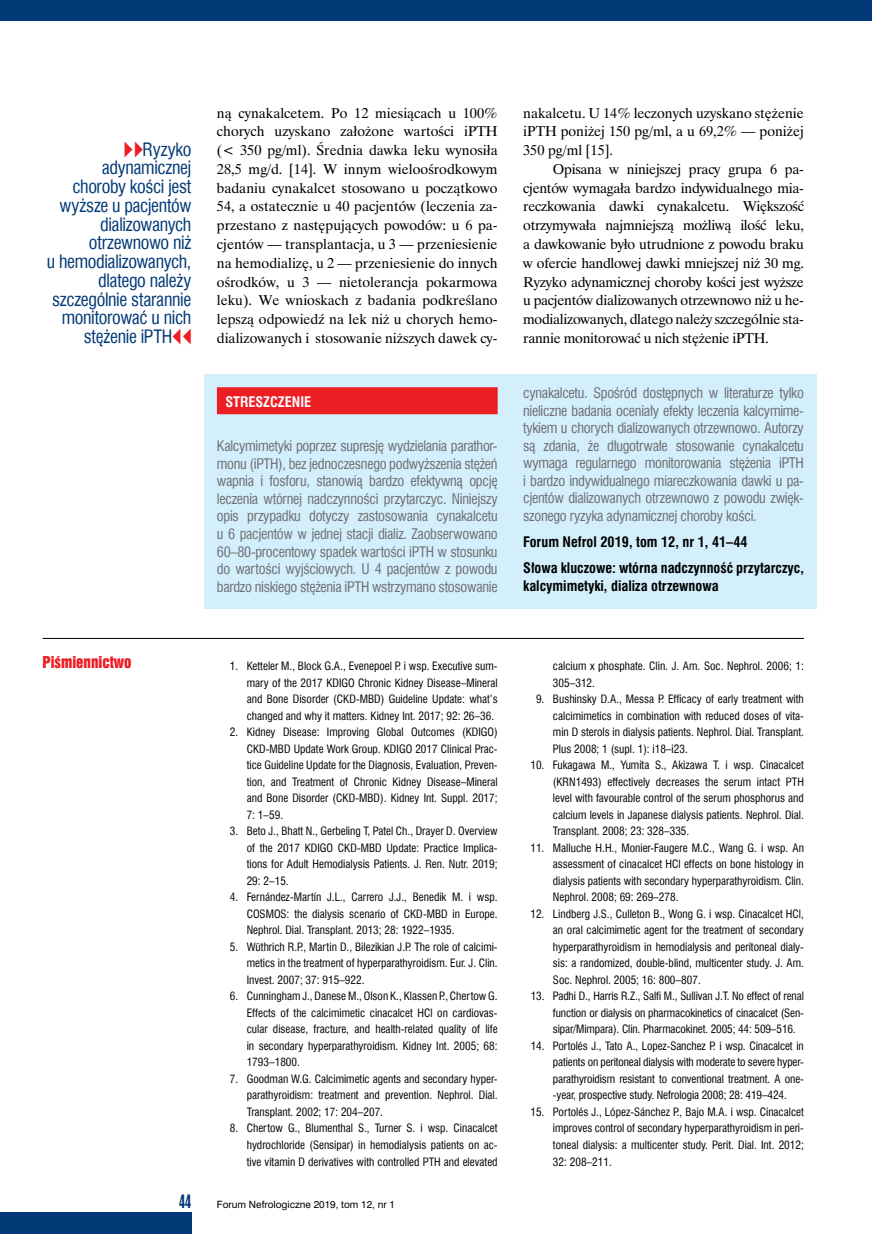
<style>
.page{position:relative;width:872px;height:1234px;background:#fff}
.page>*{position:absolute;margin:0;border:0;box-sizing:border-box;transform-origin:0 0}
.notka_lewa{font:18px/18.8px "Swis 721 Cn EU";letter-spacing:-.02em;color:#003976;text-align:right}
.t1{font:18px "Swis 924 EU";color:#003976}
._50_Piśmiennictwo{font:15px "Swis 921 EU";color:#ed1d24}
._30_Tekst{font:14.25px/18.8px "Time Ibis EE";color:#000;text-align:justify}
._16_Streszczenie_pol{font:14.25px/17.5px "Swis 721 Cn EU";letter-spacing:-.02em;color:#6d6e71;text-align:justify}
._16_Słowa_kluczowe{font:700 14.25px/17.5px "Swis 721 Cn EU";color:#000}
._15_Key_words{font:700 14.25px "Swis 721 Cn EU";color:#000}
._16_Streszczenie_pol-2{font:700 14.25px "Swis 721 Cn EU";color:#fff}
.t2{font:11.25px/16.5px "Swis 721 Cn EU";color:#000;text-align:justify}
.t3{font:9.3px "Swis 721 PL";color:#000}
.s1{font-family:"Newspaper Pi";color:#ed1d24}
</style>
<div class="page">
<div style="left:0;top:0;width:872px;height:21px;background:#003976"></div>
<div style="left:0;top:1212px;width:191px;height:21px;background:#003976"></div>
<hr style="left:43px;top:638px;width:761px;height:1px;background:#000">
<div style="left:204px;top:374px;width:612px;height:234px;background:#d4effc"></div>
<div style="left:217px;top:387px;width:280px;height:27px;background:#ed1d24"></div>
<p class="notka_lewa" style="left:47px;top:139px;width:146px"><span class="s1">VV</span>Ryzyko adynamicznej choroby kości jest wyższe u pacjentów dializowanych otrzewnowo niż<br>u hemodializowanych, dlatego należy szczególnie starannie monitorować u nich stężenie iPTH<span class="s1">CC</span></p>
<p class="_30_Tekst" style="left:217px;top:103px;width:282px">ną cynakalcetem. Po 12 miesiącach u 100% chorych uzyskano założone wartości iPTH (&lt; 350 pg/ml). Średnia dawka leku wynosiła 28,5 mg/d. [14]. W innym wieloośrodkowym badaniu cynakalcet stosowano u początkowo 54, a ostatecznie u 40 pacjentów (leczenia za&shy;przestano z następujących powodów: u 6 pa&shy;cjentów — transplantacja, u 3 — przeniesienie na hemodializę, u 2 — przeniesienie do innych ośrodków, u 3 — nietolerancja pokarmowa leku). We wnioskach z badania podkreślano lepszą odpowiedź na lek niż u chorych hemo&shy;dializowanych i stosowanie niższych dawek cy-</p>
<p class="_30_Tekst" style="left:523px;top:103px;width:282px">nakalcetu. U 14% leczonych uzyskano stężenie iPTH poniżej 150 pg/ml, a u 69,2% — poniżej 350 pg/ml [15].</p>
<p class="_30_Tekst" style="left:523px;top:159px;width:282px;text-indent:30px">Opisana w niniejszej pracy grupa 6 pa&shy;cjentów wymagała bardzo indywidualnego mia&shy;reczkowania dawki cynakalcetu. Większość otrzymywała najmniejszą możliwą ilość leku, a dawkowanie było utrudnione z powodu braku w ofercie handlowej dawki mniejszej niż 30 mg.<br>Ryzyko adynamicznej choroby kości jest wyższe u pacjentów dializowanych otrzewnowo niż u he&shy;modializowanych, dlatego należy szczególnie sta&shy;rannie monitorować u nich stężenie iPTH.</p>
<p class="_16_Streszczenie_pol-2" style="left:225px;top:393px;width:87px">STRESZCZENIE</p>
<p class="_16_Streszczenie_pol" style="left:217px;top:437px;width:282px">Kalcymimetyki poprzez supresję wydzielania parathor&shy;monu (iPTH), bez jednoczesnego podwyższenia stężeń wapnia i fosforu, stanowią bardzo efektywną opcję leczenia wtórnej nadczynności przytarczyc. Niniejszy opis przypadku dotyczy zastosowania cynakalcetu u 6 pacjentów w jednej stacji dializ. Zaobserwowano 60–80-procentowy spadek wartości iPTH w stosunku do wartości wyjściowych. U 4 pacjentów z powodu bardzo niskiego stężenia iPTH wstrzymano stosowanie</p>
<p class="_16_Streszczenie_pol" style="left:523px;top:384px;width:282px">cynakalcetu. Spośród dostępnych w literaturze tylko nieliczne badania oceniały efekty leczenia kalcymime&shy;tykiem u chorych dializowanych otrzewnowo. Autorzy są zdania, że długotrwałe stosowanie cynakalcetu wymaga regularnego monitorowania stężenia iPTH i bardzo indywidualnego miareczkowania dawki u pa&shy;cjentów dializowanych otrzewnowo z powodu zwięk&shy;szonego ryzyka adynamicznej choroby kości.</p>
<p class="_15_Key_words" style="left:523px;top:533px;width:226px">Forum Nefrol 2019, tom 12, nr 1, 41–44</p>
<p class="_16_Słowa_kluczowe" style="left:523px;top:559px;width:282px">Słowa kluczowe: wtórna nadczynność przytarczyc, kalcymimetyki, dializa otrzewnowa</p>
<p class="_50_Piśmiennictwo" style="left:43px;top:652px;width:90px">Piśmiennictwo</p>
<p class="t2" style="left:247px;top:657px;width:252px;text-indent:-17px">1. Ketteler M., Block G.A., Evenepoel P. i wsp. Executive sum&shy;mary of the 2017 KDIGO Chronic Kidney Disease–Mineral and Bone Disorder (CKD-MBD) Guideline Update: what’s changed and why it matters. Kidney Int. 2017; 92: 26–36.</p>
<p class="t2" style="left:247px;top:723px;width:252px;text-indent:-17px">2. Kidney Disease: Improving Global Outcomes (KDIGO)<br>CKD-MBD Update Work Group. KDIGO 2017 Clinical Prac&shy;tice Guideline Update for the Diagnosis, Evaluation, Preven&shy;tion, and Treatment of Chronic Kidney Disease–Mineral and Bone Disorder (CKD-MBD). Kidney Int. Suppl. 2017; 7: 1–59.</p>
<p class="t2" style="left:247px;top:822px;width:252px;text-indent:-17px">3. Beto J., Bhatt N., Gerbeling T, Patel Ch., Drayer D. Overview of the 2017 KDIGO CKD-MBD Update: Practice Implica&shy;tions for Adult Hemodialysis Patients. J. Ren. Nutr. 2019; 29: 2–15.</p>
<p class="t2" style="left:247px;top:888px;width:252px;text-indent:-17px">4. Fernández-Martín J.L., Carrero J.J., Benedik M. i wsp.<br>COSMOS: the dialysis scenario of CKD-MBD in Europe.<br>Nephrol. Dial. Transplant. 2013; 28: 1922–1935.</p>
<p class="t2" style="left:247px;top:938px;width:252px;text-indent:-17px">5. Wüthrich R.P., Martin D., Bilezikian J.P. The role of calcimi&shy;metics in the treatment of hyperparathyroidism. Eur. J. Clin.<br>Invest. 2007; 37: 915–922.</p>
<p class="t2" style="left:247px;top:987px;width:252px;text-indent:-17px">6. Cunningham J., Danese M., Olson K., Klassen P., Chertow G.<br>Effects of the calcimimetic cinacalcet HCl on cardiovas&shy;cular disease, fracture, and health-related quality of life in secondary hyperparathyroidism. Kidney Int. 2005; 68:<br>1793–1800.</p>
<p class="t2" style="left:247px;top:1070px;width:252px;text-indent:-17px">7. Goodman W.G. Calcimimetic agents and secondary hyper&shy;parathyroidism: treatment and prevention. Nephrol. Dial.<br>Transplant. 2002; 17: 204–207.</p>
<p class="t2" style="left:247px;top:1119px;width:252px;text-indent:-17px">8. Chertow G., Blumenthal S., Turner S. i wsp. Cinacalcet hydrochloride (Sensipar) in hemodialysis patients on ac&shy;tive vitamin D derivatives with controlled PTH and elevated</p>
<h1 class="t1" style="left:179px;top:1189px;width:14px">44</h1>
<p class="t3" style="left:217px;top:1198px;width:180px">Forum Nefrologiczne 2019, tom 12, nr 1</p>
<p class="t2" style="left:553px;top:657px;width:252px">calcium x phosphate. Clin. J. Am. Soc. Nephrol. 2006; 1:<br>305–312.</p>
<p class="t2" style="left:553px;top:690px;width:252px;text-indent:-17px">9. Bushinsky D.A., Messa P. Efficacy of early treatment with calcimimetics in combination with reduced doses of vita&shy;min D sterols in dialysis patients. Nephrol. Dial. Transplant.<br>Plus 2008; 1 (supl. 1): i18–i23.</p>
<p class="t2" style="left:553px;top:756px;width:252px;text-indent:-23px">10. Fukagawa M., Yumita S., Akizawa T. i wsp. Cinacalcet (KRN1493) effectively decreases the serum intact PTH level with favourable control of the serum phosphorus and calcium levels in Japanese dialysis patients. Nephrol. Dial.<br>Transplant. 2008; 23: 328–335.</p>
<p class="t2" style="left:553px;top:839px;width:252px;text-indent:-23px">11. Malluche H.H., Monier-Faugere M.C., Wang G. i wsp. An assessment of cinacalcet HCl effects on bone histology in dialysis patients with secondary hyperparathyroidism. Clin.<br>Nephrol. 2008; 69: 269–278.</p>
<p class="t2" style="left:553px;top:905px;width:252px;text-indent:-23px">12. Lindberg J.S., Culleton B., Wong G. i wsp. Cinacalcet HCl, an oral calcimimetic agent for the treatment of secondary hyperparathyroidism in hemodialysis and peritoneal dialy&shy;sis: a randomized, double-blind, multicenter study. J. Am.<br>Soc. Nephrol. 2005; 16: 800–807.</p>
<p class="t2" style="left:553px;top:987px;width:252px;text-indent:-22px">13. Padhi D., Harris R.Z., Salfi M., Sullivan J.T. No effect of renal function or dialysis on pharmacokinetics of cinacalcet (Sen&shy;sipar/Mimpara). Clin. Pharmacokinet. 2005; 44: 509–516.</p>
<p class="t2" style="left:553px;top:1037px;width:252px;text-indent:-22px">14. Portolés J., Tato A., Lopez-Sanchez P. i wsp. Cinacalcet in patients on peritoneal dialysis with moderate to severe hyper&shy;parathyroidism resistant to conventional treatment. A one--year, prospective study. Nefrologia 2008; 28: 419–424.</p>
<p class="t2" style="left:553px;top:1103px;width:252px;text-indent:-23px">15. Portolés J., López-Sánchez P., Bajo M.A. i wsp. Cinacalcet improves control of secondary hyperparathyroidism in peri&shy;toneal dialysis: a multicenter study. Perit. Dial. Int. 2012; 32: 208–211.</p>
</div>
